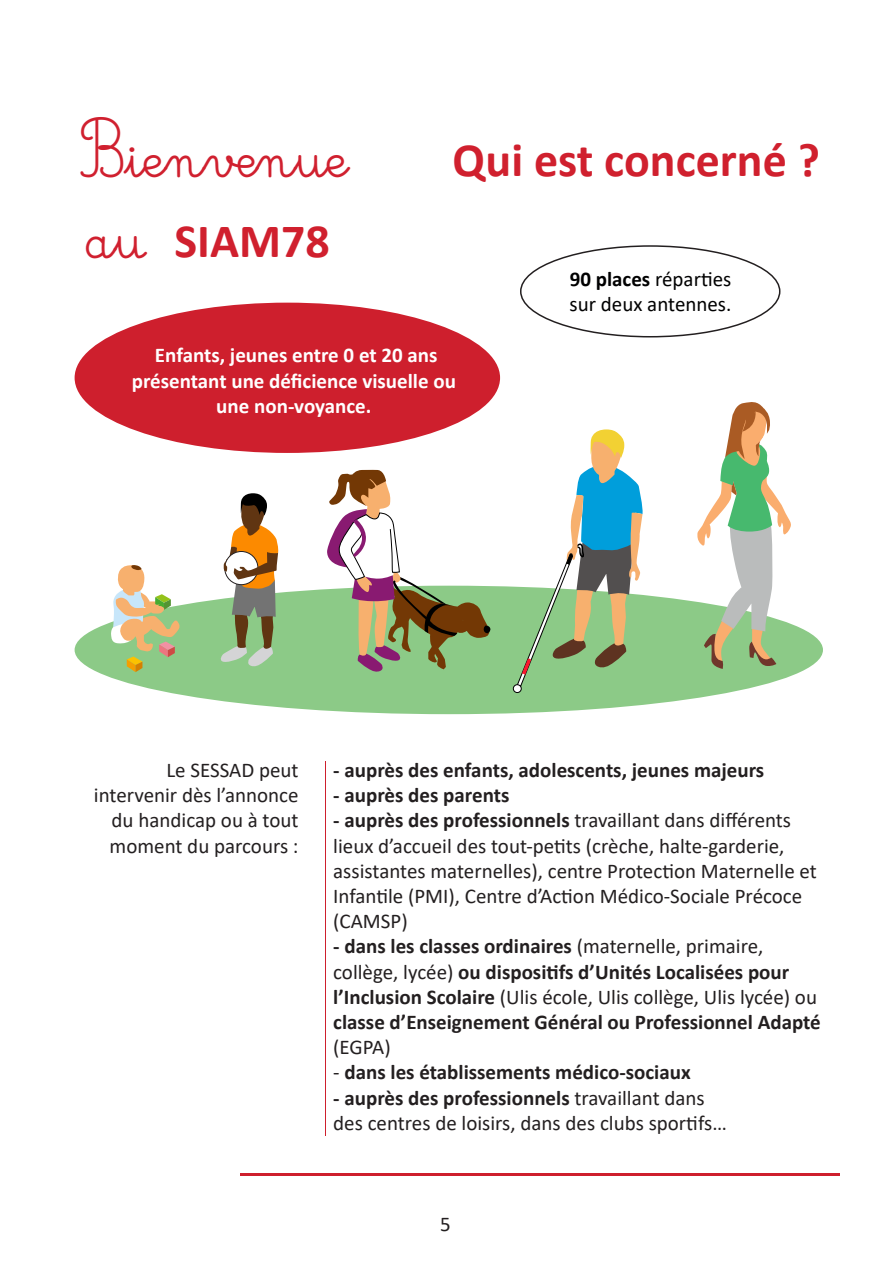
<style>
.page{position:relative;width:893px;height:1263px;background:#fff}
.page>*{position:absolute;margin:0;border:0;box-sizing:border-box;transform-origin:0 0}
.t1{font:700 48px "Calibri";color:#d0202e}
.t2{font:48px "Gaston Demo";letter-spacing:-.01em;color:#d0202f}
.t3{font:700 21px/25.2px "Calibri";color:#231f20}
.t4{font:21px/25.2px "Calibri";color:#231f20}
.t5{font:700 21px/25.2px "Calibri";color:#fff;text-align:center}
.t6{font:21px "Calibri";color:#000001}
.s1{font-family:"Gaston Demo";font-weight:400;color:#d0202f}
.s2{font-weight:700}
.s3{font-weight:400}
</style>
<div class="page">
<hr style="left:240px;top:1174px;width:600px;height:2px;background:#ce1f2d">
<div style="left:75px;top:586px;width:748px;height:128px;background:#8cca87;border-radius:50%"></div>
<svg style="left:327px;top:469px;width:164px;height:203px"></svg>
<div style="left:513px;top:685px;width:8px;height:7px;background:#fff;border-radius:50%"></div>
<div style="left:513px;top:684px;width:8px;height:9px;border:1px solid #000001;border-radius:50%"></div>
<svg style="left:516px;top:429px;width:127px;height:259px"></svg>
<svg style="left:111px;top:565px;width:69px;height:107px"></svg>
<div style="left:75px;top:303px;width:425px;height:150px;background:#ce1f2d;border-radius:50%"></div>
<hr style="left:325px;top:761px;width:1px;height:374px;background:#ce1f2d">
<svg style="left:219px;top:493px;width:60px;height:174px"></svg>
<svg style="left:697px;top:402px;width:94px;height:267px"></svg>
<p class="t2" style="left:81px;top:131px;width:268px">Bienvenue</p>
<p class="t1" style="left:87px;top:207px;width:244px"><span class="s1">au</span> SIAM78</p>
<p class="t1" style="left:453px;top:126px;width:369px">Qui est concerné ?</p>
<p class="t6" style="left:570px;top:264px;width:163px"><span class="s2">90 places</span> réparties</p>
<p class="t6" style="left:570px;top:290px;width:163px">sur deux antennes.</p>
<p class="t5" style="left:132px;top:343px;width:326px">Enfants, jeunes entre 0 et 20 ans présentant une déficience visuelle ou une non-voyance.</p>
<p class="t4" style="left:166px;top:757px;width:134px">Le SESSAD peut</p>
<p class="t4" style="left:94px;top:782px;width:206px">intervenir dès l’annonce</p>
<p class="t4" style="left:112px;top:807px;width:188px">du handicap ou à tout</p>
<p class="t4" style="left:110px;top:832px;width:190px">moment du parcours :</p>
<p class="t3" style="left:333px;top:757px;width:432px">- auprès des enfants, adolescents, jeunes majeurs</p>
<p class="t3" style="left:333px;top:782px;width:178px">- auprès des parents</p>
<p class="t4" style="left:333px;top:807px;width:459px"><span class="s2">- auprès des professionnels</span> travaillant dans différents</p>
<p class="t4" style="left:333px;top:832px;width:453px">lieux d’accueil des tout-petits (crèche, halte-garderie,</p>
<p class="t4" style="left:333px;top:858px;width:485px">assistantes maternelles), centre Protection Maternelle et<br>Infantile (PMI), Centre d’Action Médico-Sociale Précoce (CAMSP)</p>
<p class="t3" style="left:333px;top:933px;width:489px">- dans les classes ordinaires <span class="s3">(maternelle, primaire, collège, lycée)</span> ou dispositifs d’Unités Localisées pour l’Inclusion Scolaire <span class="s3">(Ulis école, Ulis collège, Ulis lycée) ou </span>classe d’Enseignement Général ou Professionnel Adapté <span class="s3">(EGPA)</span></p>
<p class="t3" style="left:333px;top:1059px;width:359px"><span class="s3">-</span> dans les établissements médico-sociaux</p>
<p class="t3" style="left:333px;top:1085px;width:373px">- auprès des professionnels <span class="s3">travaillant dans</span></p>
<p class="t4" style="left:333px;top:1110px;width:395px">des centres de loisirs, dans des clubs sportifs…</p>
<p class="t4" style="left:440px;top:1211px;width:12px">5</p>
</div>
